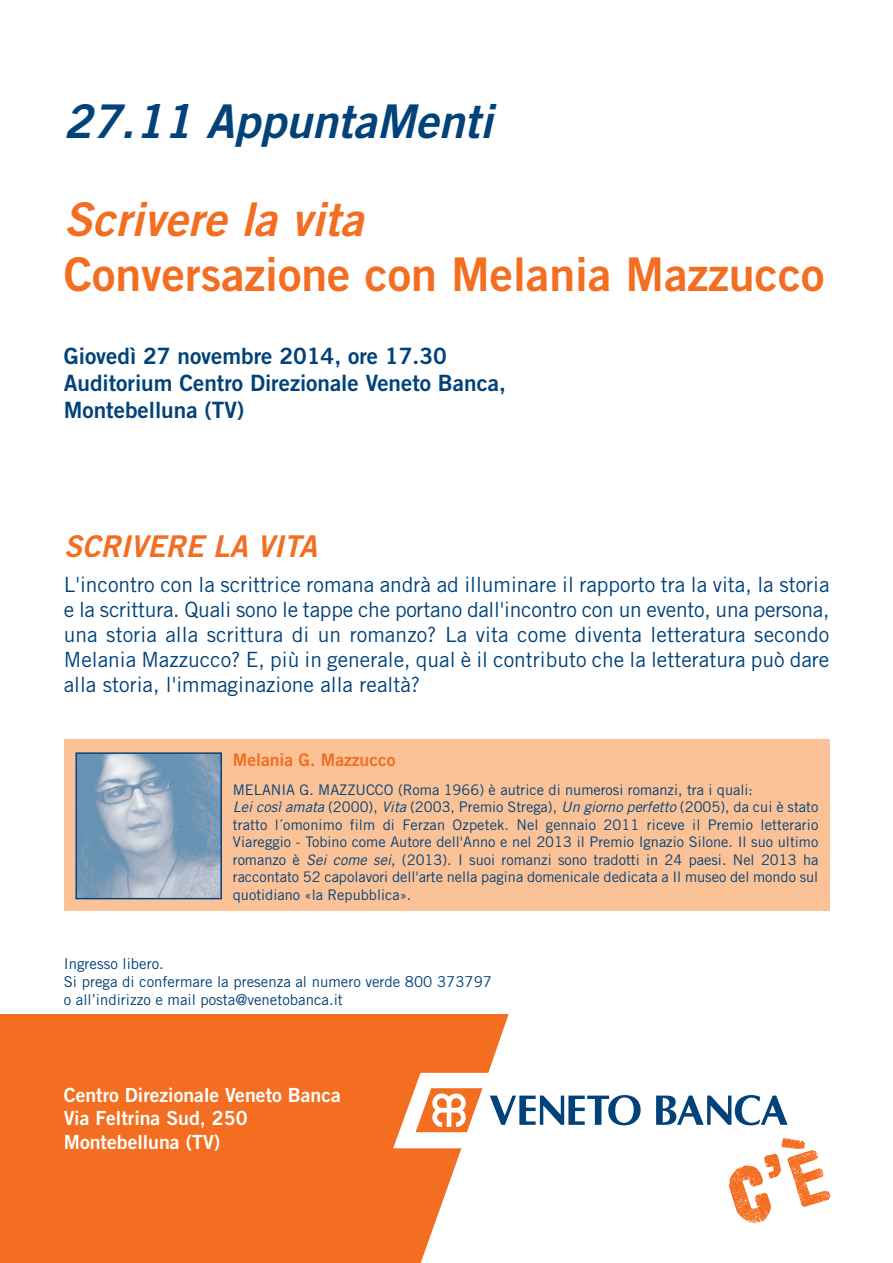
<style>
.page{position:relative;width:893px;height:1263px;background:#fff}
.page>*{position:absolute;margin:0;border:0;box-sizing:border-box;transform-origin:0 0}
.t1{font:46.5px "Trade Gothic LT Bold Two";color:#f36e21}
.t2{font:italic 46.5px "Trade Gothic LT Bold Two";color:#004279}
.t3{font:italic 46.5px "Trade Gothic LT Bold Two";color:#f36e21}
.t4{font:italic 30px "Trade Gothic LT Bold Two";color:#f36e21}
.t5{font:22.5px/27px "Trade Gothic LT Bold Two";color:#004279}
.t6{font:21px/25.2px "Trade Gothic LT";color:#004279;text-align:justify}
.t7{font:19.5px/23.4px "Trade Gothic LT Bold Two";color:#fff}
.t8{font:17.55px "Trade Gothic LT Bold Two";color:#f36e21}
.t9{font:15px/18px "Trade Gothic LT";color:#004279}
.t10{font:14.55px/17.5px "Trade Gothic LT";color:#004279}
.s1{font-style:italic}
</style>
<div class="page">
<div style="left:64px;top:740px;width:765px;height:170px;background:#fbc197"></div>
<svg style="left:0;top:1014px;width:509px;height:249px;fill:#f36e21"></svg>
<img style="left:77px;top:754px;width:143px;height:143px">
<div style="left:75px;top:752px;width:147px;height:147px;border:1px solid #004279"></div>
<svg style="left:729px;top:1138px;width:101px;height:85px"></svg>
<svg style="left:490px;top:1095px;width:151px;height:30px"></svg>
<svg style="left:656px;top:1095px;width:131px;height:30px"></svg>
<svg style="left:416px;top:1088px;width:66px;height:44px"></svg>
<h1 class="t2" style="left:64px;top:93px;width:430px">27.11 AppuntaMenti</h1>
<h1 class="t3" style="left:64px;top:190px;width:301px">Scrivere la vita</h1>
<h1 class="t1" style="left:64px;top:246px;width:762px">Conversazione con Melania Mazzucco</h1>
<h3 class="t5" style="left:64px;top:342px;width:444px">Giovedì 27 novembre 2014, ore 17.30<br>Auditorium Centro Direzionale Veneto Banca,<br>Montebelluna (TV)</h3>
<h2 class="t4" style="left:64px;top:528px;width:255px">SCRIVERE LA VITA</h2>
<p class="t6" style="left:64px;top:571px;width:767px">L'incontro con la scrittrice romana andrà ad illuminare il rapporto tra la vita, la storia e la scrittura. Quali sono le tappe che portano dall'incontro con un evento, una persona, una storia alla scrittura di un romanzo? La vita come diventa letteratura secondo Melania Mazzucco? E, più in generale, qual è il contributo che la letteratura può dare alla storia, l'immaginazione alla realtà?</p>
<p class="t8" style="left:233px;top:749px;width:164px">Melania G. Mazzucco</p>
<p class="t10" style="left:233px;top:781px;width:587px">MELANIA G. MAZZUCCO (Roma 1966) è autrice di numerosi romanzi, tra i quali:<br><span class="s1">Lei così amata</span> (2000), <span class="s1">Vita</span> (2003, Premio Strega), <span class="s1">Un giorno perfetto</span> (2005), da cui è stato tratto l´omonimo film di Ferzan Ozpetek. Nel gennaio 2011 riceve il Premio letterario Viareggio - Tobino come Autore dell'Anno e nel 2013 il Premio Ignazio Silone. Il suo ultimo romanzo è <span class="s1">Sei come sei</span>, (2013). I suoi romanzi sono tradotti in 24 paesi. Nel 2013 ha raccontato 52 capolavori dell'arte nella pagina domenicale dedicata a Il museo del mondo sul quotidiano «la Repubblica».</p>
<p class="t9" style="left:64px;top:955px;width:430px">Ingresso libero.<br>Si prega di confermare la presenza al numero verde 800 373797 o all’indirizzo e mail posta@venetobanca.it</p>
<h3 class="t7" style="left:64px;top:1083px;width:279px">Centro Direzionale Veneto Banca<br>Via Feltrina Sud, 250<br>Montebelluna (TV)</h3>
</div>
